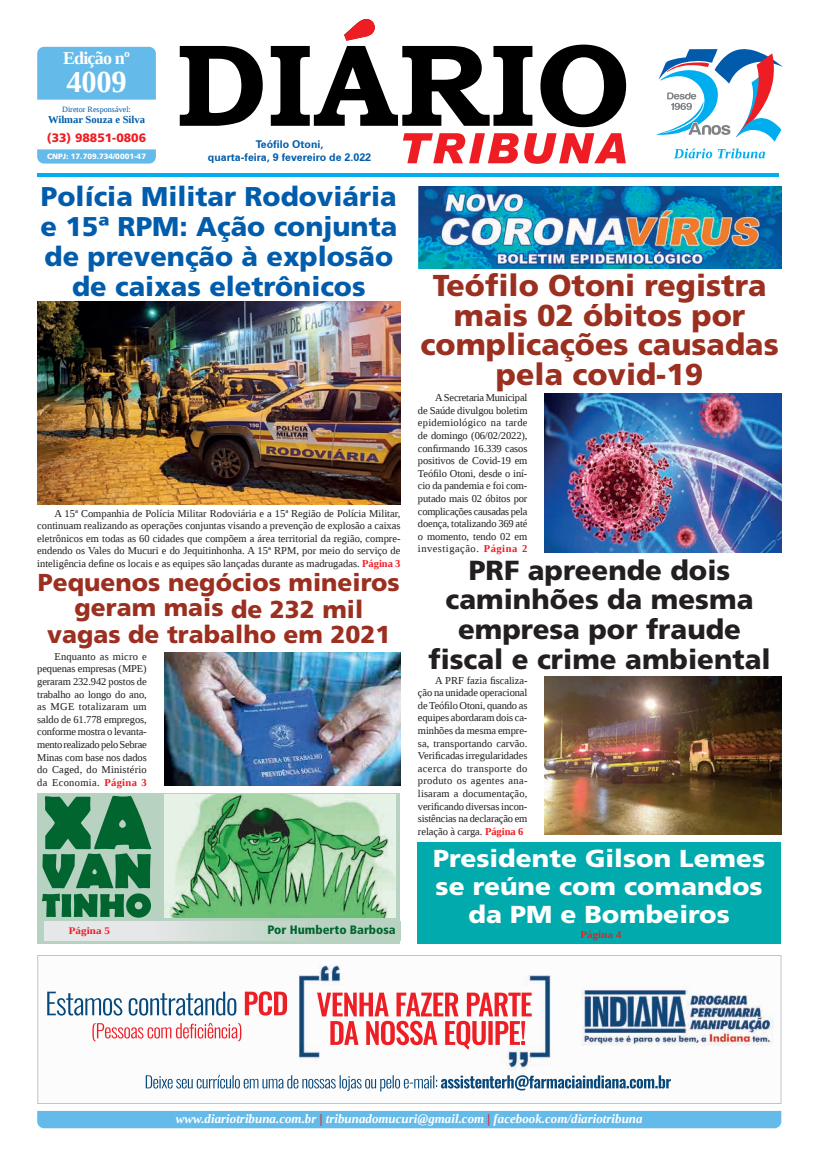
<style>
.page{position:relative;width:821px;height:1166px;background:#fff}
.page>*{position:absolute;margin:0;border:0;box-sizing:border-box;transform-origin:0 0}
.t1{font:700 30.45px "Liberation Serif";color:#fff}
.t2{font:900 30.19px/29.8px "Frutiger LT Std";color:#9b2f20;text-align:center}
.t3{font:900 27.56px/29.8px "Frutiger LT Std";color:#231f20;text-align:center}
.t4{font:900 27.12px/29.8px "Frutiger LT Std";color:#015dab;text-align:center}
.t5{font:900 24.5px/26.2px "Frutiger LT Std";color:#9b2f20;text-align:center}
.t6{font:900 24.5px/27.8px "Frutiger LT Std";color:#fff;text-align:center;scale:1.07 1}
.t7{font:700 18.03px "Liberation Serif";letter-spacing:-.045em;color:#fff}
.t8{font:italic 700 12.95px "Liberation Serif";color:#fff}
.t9{font:900 condensed 12.16px "Frutiger LT Std";color:#00652e;scale:1.04 1}
.t10{font:900 12.16px "Frutiger LT Std";color:#ee1d23}
.t11{font:700 10.67px/12.6px "Zurich BT";color:#015dab;text-align:center}
.t12{font:700 10.59px "Liberation Serif";color:#015dab}
.t13{font:700 10.59px "Liberation Serif";letter-spacing:.03em;color:#ee1d23}
.t14{font:10.5px/12.6px "Liberation Serif";color:#231f20;text-align:justify}
.t15{font:700 10.06px "Liberation Serif";letter-spacing:.01em;color:#ee1d23;scale:1.09 1}
.t16{font:8.14px "Liberation Serif";color:#015dab}
.t17{font:900 7.7px "Frutiger LT Std";color:#fff}
.s1{font-weight:700;color:#ee1d23}
.s2{color:#ee1d23}
</style>
<div class="page">
<hr style="left:37px;top:174px;width:742px;height:3px;background:#00aeef">
<svg style="left:180px;top:44px;width:446px;height:83px"></svg>
<svg style="left:344px;top:19px;width:31px;height:22px"></svg>
<div style="left:37px;top:47px;width:119px;height:53px;background:#64bae9"></div>
<svg style="left:37px;top:149px;width:119px;height:15px;background:#6ebeea"></svg>
<div style="left:37px;top:1111px;width:744px;height:17px;background:#64bae9"></div>
<svg style="left:403px;top:133px;width:223px;height:31px"></svg>
<img style="left:418px;top:186px;width:363px;height:82px">
<div style="left:37px;top:792px;width:363px;height:151px;background:#b8d2c1"></div>
<svg style="left:400px;top:922px;width:1px;height:18px"></svg>
<div style="left:45px;top:922px;width:355px;height:18px;background:linear-gradient(to right,#f0ecf1,#b1cfba)"></div>
<svg style="left:42px;top:796px;width:109px;height:122px"></svg>
<img style="left:164px;top:794px;width:232px;height:124px">
<div style="left:418px;top:842px;width:363px;height:101px;background:#00aaad"></div>
<svg style="left:656px;top:49px;width:127px;height:93px"></svg>
<svg style="left:674px;top:148px;width:91px;height:10px"></svg>
<svg style="left:37px;top:955px;width:744px;height:149px"></svg>
<img style="left:545px;top:394px;width:236px;height:158px">
<img style="left:37px;top:301px;width:364px;height:203px">
<img style="left:545px;top:676px;width:236px;height:159px">
<img style="left:164px;top:652px;width:237px;height:133px">
<h3 class="t7" style="left:63px;top:45px;width:68px">Edição nº</h3>
<h1 class="t1" style="left:67px;top:61px;width:62px">4009</h1>
<p class="t16" style="left:62px;top:104px;width:70px">Diretor Responsável:</p>
<p class="t12" style="left:48px;top:112px;width:99px">Wilmar Souza e Silva</p>
<p class="t10" style="left:47px;top:130px;width:101px">(33) 98851-0806</p>
<p class="t17" style="left:47px;top:151px;width:100px">CNPJ: 17.709.734/0001-47</p>
<p class="t11" style="left:208px;top:138px;width:165px">Teófilo Otoni,<br>quarta-feira, 9 fevereiro de 2.022</p>
<h3 class="t4" style="left:40px;top:182px;width:358px">Polícia Militar Rodoviária e 15ª RPM: Ação conjunta de prevenção à explosão de caixas eletrônicos</h3>
<p class="t14" style="left:37px;top:507px;width:365px;text-indent:17px">A 15ª Companhia de Polícia Militar Rodoviária e a 15ª Região de Polícia Militar, continuam realizando as operações conjuntas visando a prevenção de explosão a caixas eletrônicos em todas as 60 cidades que compõem a área territorial da região, compre&shy;endendo os Vales do Mucuri e do Jequitinhonha. A 15ª RPM, por meio do serviço de inteligência define os locais e as equipes são lançadas durante as madrugadas. <span class="s1">Página 3</span></p>
<h3 class="t5" style="left:38px;top:569px;width:363px">Pequenos negócios mineiros geram mais de 232 mil vagas de trabalho em 2021</h3>
<p class="t14" style="left:37px;top:650px;width:111px;text-indent:17px">Enquanto as micro e pequenas empresas (MPE) geraram 232.942 postos de trabalho ao longo do ano, as MGE totalizaram um saldo de 61.778 empregos, conforme mostra o levanta&shy;mento realizado pelo Sebrae Minas com base nos dados do Caged, do Ministério da Economia. <span class="s1">Página 3</span></p>
<p class="t15" style="left:69px;top:923px;width:39px">Página 5</p>
<p class="t9" style="left:267px;top:922px;width:125px">Por Humberto Barbosa</p>
<h2 class="t2" style="left:420px;top:270px;width:360px">Teófilo Otoni registra mais 02 óbitos por complicações causadas pela covid-19</h2>
<p class="t14" style="left:418px;top:391px;width:111px;text-indent:17px">A Secretaria Municipal de Saúde divulgou boletim epidemiológico na tarde de domingo (06/02/2022), confirmando 16.339 casos positivos de Covid-19 em Teófilo Otoni, desde o iní&shy;cio da pandemia e foi com&shy;putado mais 02 óbitos por complicações causadas pela doença, totalizando 369 até o momento, tendo 02 em investigação. <span class="s1">Página 2</span></p>
<h3 class="t3" style="left:428px;top:555px;width:344px">PRF apreende dois caminhões da mesma empresa por fraude fiscal e crime ambiental</h3>
<p class="t14" style="left:418px;top:674px;width:111px;text-indent:17px">A PRF fazia fiscaliza&shy;ção na unidade operacional de Teófilo Otoni, quando as equipes abordaram dois ca&shy;minhões da mesma empre&shy;sa, transportando carvão.<br>Verificadas irregularidades acerca do transporte do produto os agentes ana&shy;lisaram a documentação, verificando diversas incon&shy;sistências na declaração em relação à carga. <span class="s1">Página 6</span></p>
<h3 class="t6" style="left:433px;top:844px;width:312px">Presidente Gilson Lemes se reúne com comandos da PM e Bombeiros</h3>
<p class="t13" style="left:580px;top:927px;width:43px">Página 4</p>
<p class="t8" style="left:176px;top:1110px;width:468px">www.diariotribuna.com.br <span class="s2">|</span> tribunadomucuri@gmail.com <span class="s2">|</span> facebook.com/diariotribuna</p>
</div>
